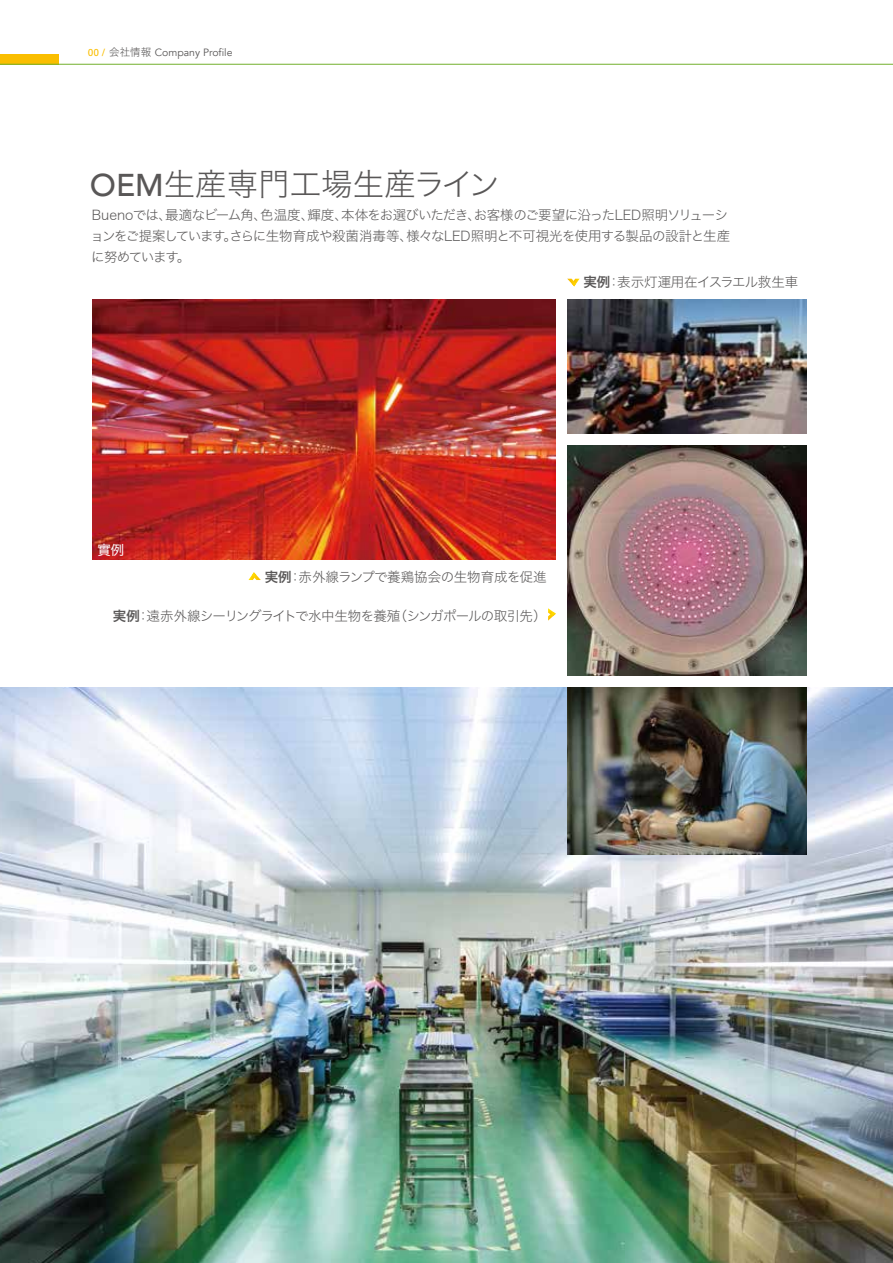
<style>
.page{position:relative;width:893px;height:1263px;background:#fff}
.page>*{position:absolute;margin:0;border:0;box-sizing:border-box;transform-origin:0 0}
.t1{font:31.5px "Hiragino Sans W2";color:#595757}
.t2{font:13.5px/21px "Hiragino Sans W2";letter-spacing:-.045em;color:#595757}
.t3{font:13.5px "Hiragino Sans W2";letter-spacing:-.015em;color:#595757}
.t4{font:13.5px "Hiragino Sans W2";letter-spacing:-.02em;color:#595757}
.t5{font:13.5px "Hiragino Sans W4";color:#fff}
.t6{font:10.5px "Avenir";color:#595757}
.s1{font-family:"Acumin Pro Semi Cond";font-weight:500;color:#fabe00}
.s2{font-family:"Hiragino Sans W2"}
.s3{font-family:"Avenir";font-weight:500}
.s4{font-family:"Hiragino Sans W6"}
</style>
<div class="page">
<img style="left:0;top:687px;width:893px;height:576px">
<img style="left:568px;top:687px;width:239px;height:167px">
<img style="left:93px;top:299px;width:462px;height:260px">
<img style="left:568px;top:445px;width:239px;height:231px">
<img style="left:568px;top:299px;width:239px;height:135px">
<div style="left:0;top:54px;width:58px;height:10px;background:#fabe00"></div>
<hr style="left:0;top:64px;width:893px;height:1px;background:#72af2d">
<svg style="left:567px;top:279px;width:13px;height:7px"></svg>
<svg style="left:548px;top:608px;width:8px;height:13px"></svg>
<svg style="left:248px;top:572px;width:13px;height:8px"></svg>
<p class="t6" style="left:88px;top:46px;width:146px"><span class="s1">00 /</span> <span class="s2">会社情報</span> Company Profile</p>
<h1 class="t1" style="left:90px;top:157px;width:412px"><span class="s3">OEM</span>生産専門工場生産ライン</h1>
<p class="t2" style="left:91px;top:204px;width:641px">Buenoでは、最適なビーム角、色温度、輝度、本体をお選びいただき、お客様のご要望に沿ったLED照明ソリューションをご提案しています。さらに生物育成や殺菌消毒等、様々なLED照明と不可視光を使用する製品の設計と生産に努めています。</p>
<p class="t4" style="left:583px;top:270px;width:216px"><span class="s4">実例</span>：表示灯運用在イスラエル救生車</p>
<p class="t5" style="left:97px;top:537px;width:28px">實例</p>
<p class="t3" style="left:265px;top:565px;width:283px"><span class="s4">実例</span>：赤外線ランプで養鶏協会の生物育成を促進</p>
<p class="t2" style="left:113px;top:604px;width:435px"><span class="s4">実例</span>：遠赤外線シーリングライトで水中生物を養殖（シンガポールの取引先）</p>
</div>
